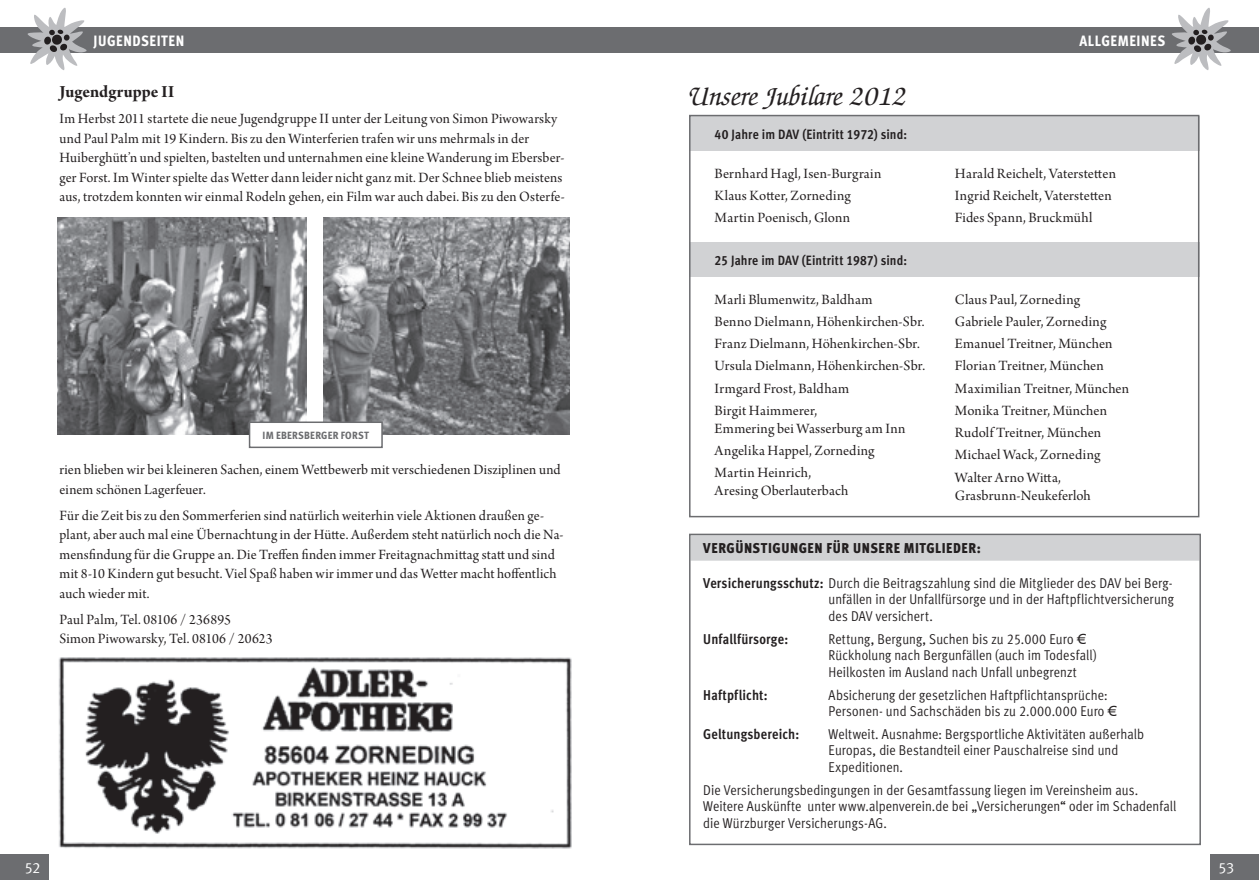
<style>
.page{position:relative;width:1259px;height:893px;background:#fff}
.page>*{position:absolute;margin:0;border:0;box-sizing:border-box;transform-origin:0 0}
.t1{font:italic 28.5px "Zapf Chancery Std";color:#231f20}
.t2{font:18px "Arno Pro Bold Subhead";letter-spacing:.005em;color:#231f20}
.t3{font:15px/22.2px "Arno Pro Subhead";letter-spacing:.01em;color:#231f20}
.t4{font:15px "Meta Cond Extra Bold LF";letter-spacing:.04em;color:#fff}
.t5{font:15px "Meta Caps";color:#fff}
.t6{font:14.25px/16.5px "Meta Cond Normal LF";letter-spacing:.005em;color:#231f20}
.t7{font:14.25px "Meta Cond Bold LF";letter-spacing:.01em;color:#231f20}
.t8{font:14.25px "Meta Cond Black LF";letter-spacing:.04em;color:#231f20}
.t9{font:13.5px "Meta Cond Bold LF";letter-spacing:.01em;color:#231f20}
.t10{font:10.5px "Meta Cond Extra Bold LF";letter-spacing:.025em;color:#6c6d70;scale:1.04 1}
.s1{font-family:"Meta Cond Bold LF"}
</style>
<div class="page">
<div style="left:0;top:855px;width:49px;height:25px;background:#6c6d70"></div>
<div style="left:1210px;top:855px;width:49px;height:25px;background:#6c6d70"></div>
<div style="left:0;top:28px;width:629px;height:25px;background:#6c6d70"></div>
<svg style="left:26px;top:7px;width:65px;height:63px"></svg>
<div style="left:629px;top:28px;width:630px;height:25px;background:#6c6d70"></div>
<svg style="left:1169px;top:8px;width:65px;height:62px"></svg>
<img style="left:58px;top:657px;width:514px;height:192px">
<img style="left:323px;top:218px;width:247px;height:217px">
<img style="left:57px;top:218px;width:249px;height:217px">
<div style="left:249px;top:422px;width:133px;height:25px;background:#fff"></div>
<div style="left:249px;top:421px;width:134px;height:27px;border:2px solid #6c6d70"></div>
<div style="left:690px;top:535px;width:509px;height:26px;background:#d1d2d4"></div>
<div style="left:689px;top:534px;width:512px;height:311px;border:2px solid #6c6d70"></div>
<div style="left:689px;top:117px;width:510px;height:34px;background:#d1d2d4"></div>
<div style="left:689px;top:243px;width:510px;height:34px;background:#d1d2d4"></div>
<div style="left:689px;top:115px;width:510px;height:402px;border:2px solid #6c6d70"></div>
<p class="t4" style="left:94px;top:32px;width:92px">JUGENDSEITEN</p>
<p class="t4" style="left:1079px;top:32px;width:87px">ALLGEMEINES</p>
<p class="t2" style="left:60px;top:82px;width:116px">Jugendgruppe II</p>
<p class="t3" style="left:60px;top:110px;width:507px;line-height:19.5px">Im Herbst 2011 startete die neue Jugendgruppe II unter der Leitung von Simon Piwowarsky und Paul Palm mit 19 Kindern. Bis zu den Winterferien trafen wir uns mehrmals in der Huiberghütt’n und spielten, bastelten und unternahmen eine kleine Wanderung im Ebersber&shy;ger Forst. Im Winter spielte das Wetter dann leider nicht ganz mit. Der Schnee blieb meistens aus, trotzdem konnten wir einmal Rodeln gehen, ein Film war auch dabei. Bis zu den Osterfe-</p>
<h1 class="t1" style="left:689px;top:82px;width:220px">Unsere Jubilare 2012</h1>
<p class="t9" style="left:714px;top:126px;width:194px">40 Jahre im DAV (Eintritt 1972) sind:</p>
<p class="t3" style="left:714px;top:163px;width:168px">Bernhard Hagl, Isen-Burgrain<br>Klaus Kotter, Zorneding<br>Martin Poenisch, Glonn</p>
<p class="t3" style="left:955px;top:163px;width:163px">Harald Reichelt, Vaterstetten<br>Ingrid Reichelt, Vaterstetten<br>Fides Spann, Bruckmühl</p>
<p class="t10" style="left:263px;top:429px;width:104px">IM EBERSBERGER FORST</p>
<p class="t3" style="left:60px;top:461px;width:502px;line-height:19.5px">rien blieben wir bei kleineren Sachen, einem Wettbewerb mit verschiedenen Disziplinen und einem schönen Lagerfeuer.</p>
<p class="t3" style="left:60px;top:506px;width:505px;line-height:19.5px">Für die Zeit bis zu den Sommerferien sind natürlich weiterhin viele Aktionen draußen ge&shy;plant, aber auch mal eine Übernachtung in der Hütte. Außerdem steht natürlich noch die Na&shy;mensfindung für die Gruppe an. Die Treffen finden immer Freitagnachmittag statt und sind mit 8-10 Kindern gut besucht. Viel Spaß haben wir immer und das Wetter macht hoffentlich auch wieder mit.</p>
<p class="t3" style="left:60px;top:610px;width:215px;line-height:19.5px">Paul Palm, Tel. 08106 / 236895<br>Simon Piwowarsky, Tel. 08106 / 20623</p>
<p class="t9" style="left:714px;top:252px;width:194px">25 Jahre im DAV (Eintritt 1987) sind:</p>
<p class="t3" style="left:714px;top:289px;width:212px">Marli Blumenwitz, Baldham<br>Benno Dielmann, Höhenkirchen-Sbr.<br>Franz Dielmann, Höhenkirchen-Sbr.<br>Ursula Dielmann, Höhenkirchen-Sbr.<br>Irmgard Frost, Baldham<br>Birgit Haimmerer,</p>
<p class="t3" style="left:714px;top:418px;width:192px">Emmering bei Wasserburg am Inn<br>Angelika Happel, Zorneding<br>Martin Heinrich,</p>
<p class="t3" style="left:714px;top:481px;width:135px">Aresing Oberlauterbach</p>
<p class="t3" style="left:955px;top:289px;width:176px">Claus Paul, Zorneding<br>Gabriele Pauler, Zorneding<br>Emanuel Treitner, München<br>Florian Treitner, München<br>Maximilian Treitner, München<br>Monika Treitner, München<br>Rudolf Treitner, München<br>Michael Wack, Zorneding<br>Walter Arno Witta,</p>
<p class="t3" style="left:955px;top:485px;width:137px">Grasbrunn-Neukeferloh</p>
<p class="t8" style="left:703px;top:539px;width:279px">VERGÜNSTIGUNGEN FÜR UNSERE MITGLIEDER:</p>
<p class="t6" style="left:828px;top:574px;width:347px;text-align:justify;text-indent:-125px"><span class="s1">Versicherungsschutz:</span> Durch die Beitragszahlung sind die Mitglieder des DAV bei Berg&shy;unfällen in der Unfallfürsorge und in der Haftpflichtversicherung des DAV versichert.</p>
<p class="t7" style="left:703px;top:630px;width:86px">Unfallfürsorge:</p>
<p class="t6" style="left:828px;top:630px;width:269px">Rettung, Bergung, Suchen bis zu 25.000 Euro €<br>Rückholung nach Bergunfällen (auch im Todesfall)<br>Heilkosten im Ausland nach Unfall unbegrenzt</p>
<p class="t7" style="left:703px;top:686px;width:66px">Haftpflicht:</p>
<p class="t6" style="left:828px;top:686px;width:283px">Absicherung der gesetzlichen Haftpflichtansprüche:<br>Personen- und Sachschäden bis zu 2.000.000 Euro €</p>
<p class="t7" style="left:703px;top:726px;width:97px">Geltungsbereich:</p>
<p class="t6" style="left:828px;top:726px;width:317px">Weltweit. Ausnahme: Bergsportliche Aktivitäten außerhalb<br>Europas, die Bestandteil einer Pauschalreise sind und<br>Expeditionen.</p>
<p class="t6" style="left:703px;top:781px;width:474px">Die Versicherungsbedingungen in der Gesamtfassung liegen im Vereinsheim aus.<br>Weitere Auskünfte unter www.alpenverein.de bei „Versicherungen“ oder im Schadenfall die Würzburger Versicherungs-AG.</p>
<p class="t5" style="left:25px;top:859px;width:17px">52</p>
<p class="t5" style="left:1218px;top:859px;width:17px">53</p>
</div>
